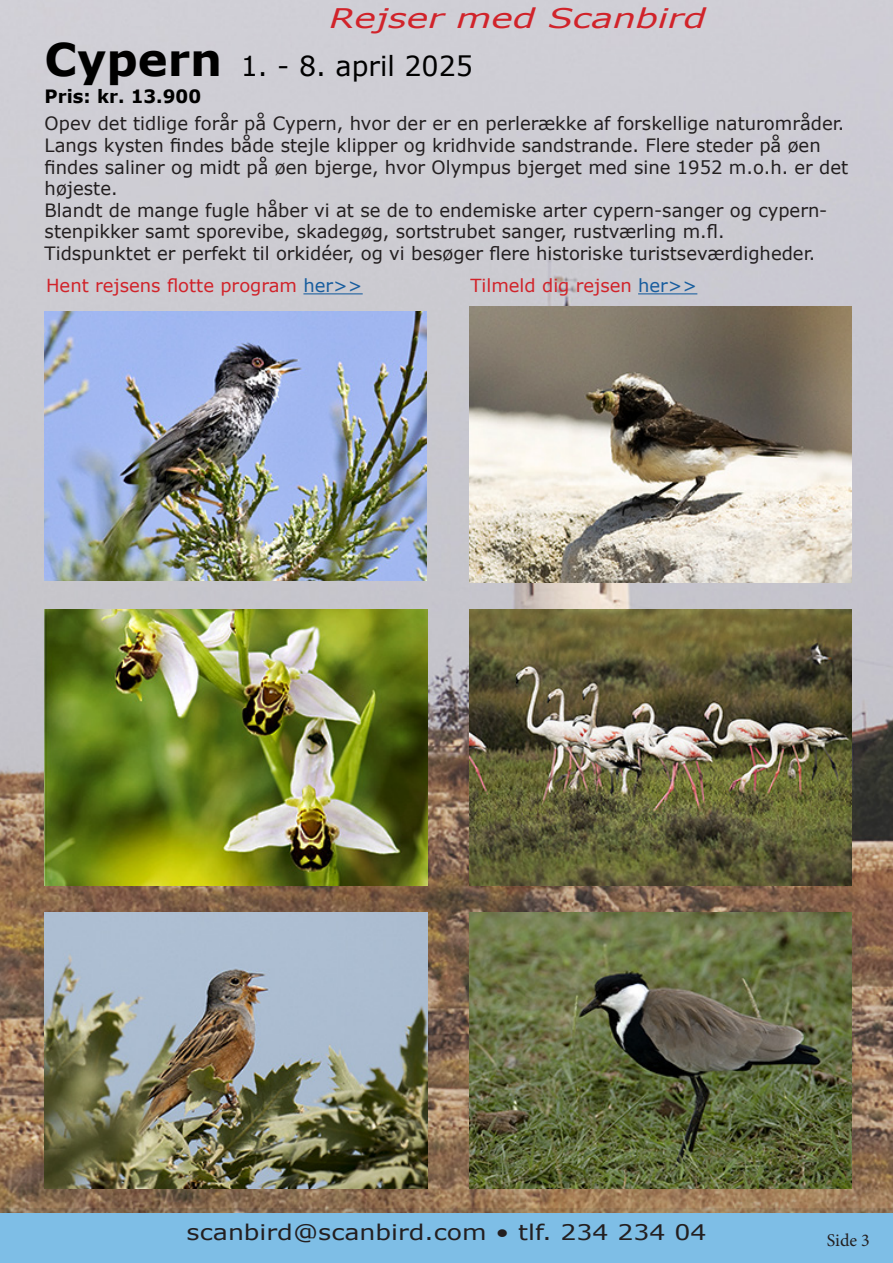
<style>
.page{position:relative;width:893px;height:1263px;background:#fff}
.page>*{position:absolute;margin:0;border:0;box-sizing:border-box;transform-origin:0 0}
.t1{font:27.6px "Verdana";color:#000}
.t2{font:italic 27px "Verdana";color:#d1232a;scale:1.33 1}
.t3{font:21.45px "Verdana";color:#231f20;scale:1.18 1}
.t4{font:18.3px/21.6px "Verdana";color:#231f20}
.t5{font:700 18.3px "Verdana";color:#000}
.t6{font:18px "Verdana";color:#d1232a}
.t7{font:18px "Minion Pro";color:#231f20}
.s1{font-weight:700;font-size:45px}
.s2{color:#175d9e}
</style>
<div class="page">
<div style="left:0;top:1209px;width:893px;height:54px;background:#7ebee6"></div>
<img style="left:0;top:0;width:893px;height:1212px">
<img style="left:45px;top:609px;width:382px;height:276px">
<img style="left:469px;top:306px;width:383px;height:276px">
<img style="left:45px;top:311px;width:382px;height:269px">
<img style="left:469px;top:609px;width:383px;height:276px">
<img style="left:45px;top:912px;width:382px;height:276px">
<img style="left:469px;top:912px;width:383px;height:276px">
<hr style="left:303px;top:293px;width:60px;height:1px;background:#175d9e">
<hr style="left:638px;top:293px;width:59px;height:1px;background:#175d9e">
<p class="t2" style="left:329px;top:0;width:285px">Rejser med Scanbird</p>
<p class="t1" style="left:45px;top:47px;width:430px"><span class="s1">Cypern</span> 1. - 8. april 2025</p>
<p class="t5" style="left:45px;top:84px;width:158px">Pris: kr. 13.900</p>
<p class="t4" style="left:45px;top:113px;width:805px">Opev det tidlige forår på Cypern, hvor der er en perlerække af forskellige naturområder.<br>Langs kysten findes både stejle klipper og kridhvide sandstrande. Flere steder på øen findes saliner og midt på øen bjerge, hvor Olympus bjerget med sine 1952 m.o.h. er det højeste.</p>
<p class="t4" style="left:45px;top:199px;width:784px">Blandt de mange fugle håber vi at se de to endemiske arter cypern-sanger og cypern&shy;stenpikker samt sporevibe, skadegøg, sortstrubet sanger, rustværling m.fl.</p>
<p class="t4" style="left:45px;top:242px;width:772px">Tidspunktet er perfekt til orkidéer, og vi besøger flere historiske turistseværdigheder.</p>
<p class="t6" style="left:46px;top:273px;width:318px">Hent rejsens flotte program <span class="s2">her&gt;&gt;</span></p>
<p class="t6" style="left:470px;top:273px;width:228px">Tilmeld dig rejsen <span class="s2">her&gt;&gt;</span></p>
<p class="t3" style="left:187px;top:1217px;width:442px">scanbird@scanbird.com • tlf. 234 234 04</p>
<p class="t7" style="left:827px;top:1228px;width:45px">Side 3</p>
</div>
